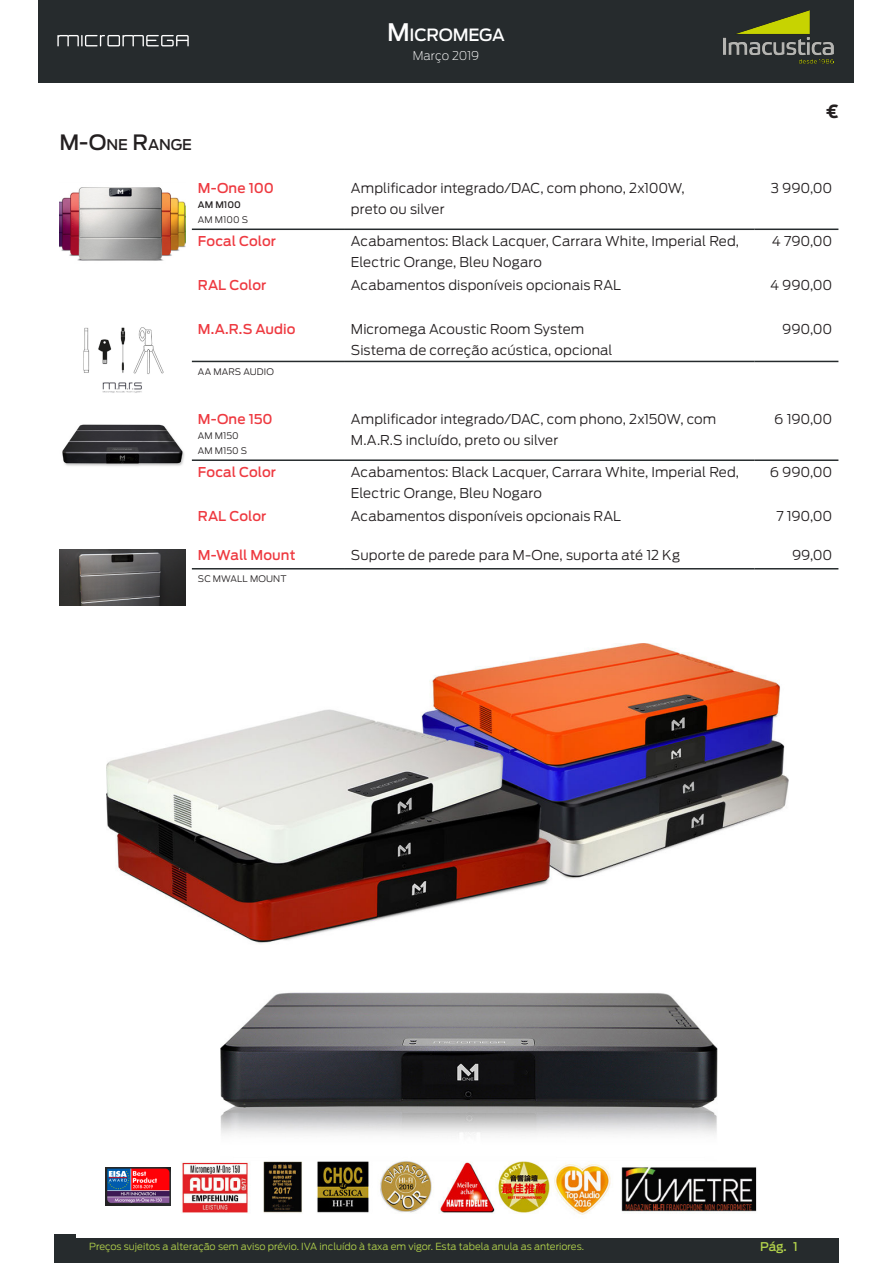
<style>
.page{position:relative;width:893px;height:1263px;background:#fff}
.page>*{position:absolute;margin:0;border:0;box-sizing:border-box;transform-origin:0 0}
.t1{font:700 18px "Antenna";color:#231f20}
.t2{font:500 16.8px "Antenna";letter-spacing:-.015em;color:#fff}
.Titulo_Tabela{font:500 14.7px "Antenna";letter-spacing:-.01em;color:#231f20}
.DESCRIÇÃO_PRODUTO{font:300 13.5px/21px "Antenna";letter-spacing:.005em;color:#231f20}
.NOME_PRODUTO{font:500 13.5px "Antenna";letter-spacing:.005em;color:#ee3a41}
.t3{font:200 12px "Antenna";letter-spacing:-.005em;color:#fff}
.t4{font:500 12px "Antenna";color:#b3d34b}
.t5{font:300 9.75px "Antenna";color:#b3d34b}
.DESCRIÇÃO_PRODUTO-2{font:300 9px "Antenna";letter-spacing:.015em;color:#231f20}
.NOME_PRODUTO-2{font:500 9px "Antenna";letter-spacing:.005em;color:#231f20}
.s1{font-size:21px}
.s2{font-size:24px}
</style>
<div class="page">
<div style="left:38px;top:0;width:816px;height:82px;background:#262b2d"></div>
<div style="left:54px;top:1234px;width:785px;height:29px;background:#262b2d"></div>
<svg style="left:57px;top:35px;width:132px;height:11px"></svg>
<img style="left:724px;top:10px;width:109px;height:54px">
<hr style="left:192px;top:229px;width:153px;height:1px;background:#262b2d">
<hr style="left:345px;top:229px;width:409px;height:1px;background:#262b2d">
<hr style="left:754px;top:229px;width:84px;height:1px;background:#262b2d">
<hr style="left:192px;top:459px;width:153px;height:2px;background:#262b2d">
<hr style="left:345px;top:459px;width:409px;height:2px;background:#262b2d">
<hr style="left:754px;top:459px;width:84px;height:2px;background:#262b2d">
<hr style="left:192px;top:361px;width:153px;height:1px;background:#262b2d">
<hr style="left:345px;top:361px;width:409px;height:1px;background:#262b2d">
<hr style="left:754px;top:361px;width:84px;height:1px;background:#262b2d">
<hr style="left:192px;top:568px;width:153px;height:1px;background:#262b2d">
<hr style="left:345px;top:568px;width:409px;height:1px;background:#262b2d">
<hr style="left:754px;top:568px;width:84px;height:1px;background:#262b2d">
<img style="left:59px;top:187px;width:126px;height:74px">
<img style="left:83px;top:327px;width:81px;height:66px">
<img style="left:62px;top:424px;width:123px;height:42px">
<img style="left:59px;top:550px;width:126px;height:55px">
<img style="left:76px;top:992px;width:763px;height:245px">
<img style="left:107px;top:643px;width:682px;height:301px">
<img style="left:105px;top:1167px;width:65px;height:38px">
<p class="Titulo_Tabela" style="left:59px;top:136px;width:134px"><span class="s1">M-O</span>NE <span class="s1">R</span>ANGE</p>
<p class="NOME_PRODUTO" style="left:198px;top:180px;width:77px">M-One 100</p>
<p class="NOME_PRODUTO-2" style="left:198px;top:200px;width:45px">AM M100</p>
<p class="DESCRIÇÃO_PRODUTO-2" style="left:198px;top:215px;width:52px">AM M100 S</p>
<p class="t2" style="left:387px;top:25px;width:119px"><span class="s2">M</span>ICROM EGA</p>
<p class="t3" style="left:413px;top:49px;width:68px">Março 2019</p>
<p class="DESCRIÇÃO_PRODUTO" style="left:351px;top:178px;width:335px">Amplificador integrado/DAC, com phono, 2x100W,</p>
<p class="DESCRIÇÃO_PRODUTO" style="left:351px;top:199px;width:95px">preto ou silver</p>
<p class="t1" style="left:826px;top:101px;width:14px">€</p>
<p class="DESCRIÇÃO_PRODUTO" style="left:771px;top:178px;width:63px">3 990,00</p>
<p class="NOME_PRODUTO" style="left:198px;top:233px;width:80px">Focal Color</p>
<p class="DESCRIÇÃO_PRODUTO" style="left:351px;top:231px;width:390px">Acabamentos: Black Lacquer, Carrara White, Imperial Red,<br>Electric Orange, Bleu Nogaro</p>
<p class="DESCRIÇÃO_PRODUTO" style="left:772px;top:231px;width:62px">4 790,00</p>
<p class="NOME_PRODUTO" style="left:198px;top:277px;width:70px">RAL Color</p>
<p class="DESCRIÇÃO_PRODUTO" style="left:351px;top:274px;width:272px">Acabamentos disponíveis opcionais RAL</p>
<p class="DESCRIÇÃO_PRODUTO" style="left:770px;top:274px;width:64px">4 990,00</p>
<p class="NOME_PRODUTO" style="left:198px;top:321px;width:99px">M.A.R.S Audio</p>
<p class="DESCRIÇÃO_PRODUTO" style="left:351px;top:319px;width:235px">Micromega Acoustic Room System</p>
<p class="DESCRIÇÃO_PRODUTO" style="left:351px;top:340px;width:263px">Sistema de correção acústica, opcional</p>
<p class="DESCRIÇÃO_PRODUTO" style="left:782px;top:319px;width:52px">990,00</p>
<p class="DESCRIÇÃO_PRODUTO-2" style="left:198px;top:366px;width:78px">AA MARS AUDIO</p>
<p class="NOME_PRODUTO" style="left:198px;top:411px;width:76px">M-One 150</p>
<p class="DESCRIÇÃO_PRODUTO-2" style="left:198px;top:431px;width:42px">AM M150</p>
<p class="DESCRIÇÃO_PRODUTO-2" style="left:198px;top:446px;width:51px">AM M150 S</p>
<p class="DESCRIÇÃO_PRODUTO" style="left:351px;top:409px;width:367px">Amplificador integrado/DAC, com phono, 2x150W, com<br>M.A.R.S incluído, preto ou silver</p>
<p class="DESCRIÇÃO_PRODUTO" style="left:774px;top:409px;width:60px">6 190,00</p>
<p class="NOME_PRODUTO" style="left:198px;top:464px;width:80px">Focal Color</p>
<p class="DESCRIÇÃO_PRODUTO" style="left:351px;top:462px;width:390px">Acabamentos: Black Lacquer, Carrara White, Imperial Red,<br>Electric Orange, Bleu Nogaro</p>
<p class="DESCRIÇÃO_PRODUTO" style="left:770px;top:462px;width:64px">6 990,00</p>
<p class="NOME_PRODUTO" style="left:198px;top:508px;width:70px">RAL Color</p>
<p class="DESCRIÇÃO_PRODUTO" style="left:351px;top:505px;width:272px">Acabamentos disponíveis opcionais RAL</p>
<p class="DESCRIÇÃO_PRODUTO" style="left:776px;top:505px;width:58px">7 190,00</p>
<p class="NOME_PRODUTO" style="left:198px;top:547px;width:99px">M-Wall Mount</p>
<p class="DESCRIÇÃO_PRODUTO" style="left:351px;top:545px;width:331px">Suporte de parede para M-One, suporta até 12 Kg</p>
<p class="DESCRIÇÃO_PRODUTO" style="left:792px;top:545px;width:42px">99,00</p>
<p class="DESCRIÇÃO_PRODUTO-2" style="left:198px;top:573px;width:90px">SC MWALL MOUNT</p>
<p class="t5" style="left:89px;top:1240px;width:496px">Preços sujeitos a alteração sem aviso prévio. IVA incluído à taxa em vigor. Esta tabela anula as anteriores.</p>
<p class="t4" style="left:760px;top:1240px;width:39px">Pág. 1</p>
</div>
